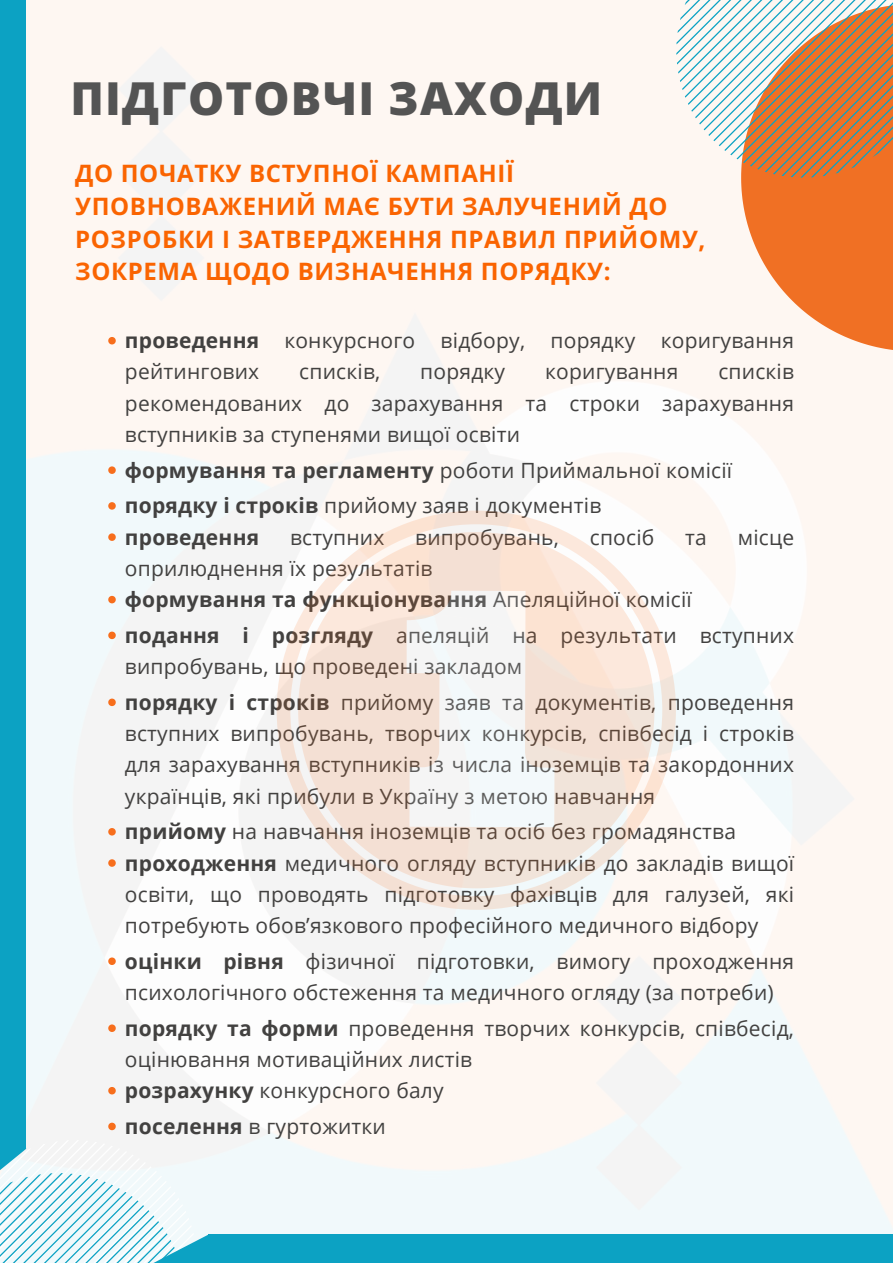
<style>
.page{position:relative;width:893px;height:1264px;background:#fff}
.page>*{position:absolute;margin:0;border:0;box-sizing:border-box;transform-origin:0 0}
.t1{font:800 45.45px "Open Sans";letter-spacing:.03em;color:#545454}
.t2{font:700 24px/32.5px "Open Sans";letter-spacing:.025em;color:#fa6401}
.t3{font:21px/31.2px "Open Sans";letter-spacing:.01em;color:#424140}
.t4{font:700 21px "Open Sans";letter-spacing:.01em;color:#424140}
.s1{font-weight:700}
</style>
<div class="page">
<img style="left:26px;top:0;width:866px;height:1233px">
<svg style="left:741px;top:178px;width:151px;height:173px;fill:#f07024"></svg>
<svg style="left:676px;top:0;width:216px;height:178px"></svg>
<svg style="left:108px;top:337px;width:8px;height:7px"></svg>
<svg style="left:108px;top:466px;width:8px;height:8px"></svg>
<svg style="left:108px;top:502px;width:8px;height:7px"></svg>
<svg style="left:108px;top:533px;width:8px;height:8px"></svg>
<svg style="left:108px;top:596px;width:8px;height:7px"></svg>
<svg style="left:108px;top:631px;width:8px;height:8px"></svg>
<svg style="left:108px;top:698px;width:8px;height:8px"></svg>
<svg style="left:108px;top:828px;width:8px;height:7px"></svg>
<svg style="left:108px;top:859px;width:8px;height:7px"></svg>
<svg style="left:108px;top:957px;width:8px;height:8px"></svg>
<svg style="left:108px;top:1024px;width:8px;height:7px"></svg>
<svg style="left:108px;top:1086px;width:8px;height:8px"></svg>
<svg style="left:108px;top:1122px;width:8px;height:8px"></svg>
<div style="left:208px;top:1233px;width:684px;height:29px;background:#0ca2c3"></div>
<div style="left:0;top:0;width:26px;height:1148px;background:#0ca2c3"></div>
<svg style="left:0;top:1140px;width:209px;height:122px"></svg>
<svg style="left:276px;top:510px;width:400px;height:399px;fill:#f4e4da"></svg>
<svg style="left:406px;top:590px;width:148px;height:237px"></svg>
<h1 class="t1" style="left:70px;top:66px;width:533px">ПІДГОТОВЧІ ЗАХОДИ</h1>
<p class="t2" style="left:75px;top:157px;width:631px">ДО ПОЧАТКУ ВСТУПНОЇ КАМПАНІЇ УПОВНОВАЖЕНИЙ МАЄ БУТИ ЗАЛУЧЕНИЙ ДО РОЗРОБКИ І ЗАТВЕРДЖЕННЯ ПРАВИЛ ПРИЙОМУ, ЗОКРЕМА ЩОДО ВИЗНАЧЕННЯ ПОРЯДКУ:</p>
<p class="t3" style="left:125px;top:324px;width:670px"><span class="s1">проведення</span> конкурсного відбору, порядку коригування рейтингових</p>
<p class="t3" style="left:125px;top:356px;width:670px;text-align:justify;text-indent:593px">списків рекомендованих до зарахування та строки зарахування вступників за ступенями вищої освіти</p>
<p class="t3" style="left:125px;top:451px;width:608px;line-height:35.7px"><span class="s1">формування та регламенту</span> роботи Приймальної комісії <span class="s1">порядку і строків</span> прийому заяв і документів</p>
<p class="t4" style="left:125px;top:522px;width:136px">проведення</p>
<p class="t3" style="left:290px;top:521px;width:96px">вступних</p>
<p class="t3" style="left:415px;top:521px;width:145px">випробувань,</p>
<p class="t3" style="left:589px;top:521px;width:66px">спосіб</p>
<p class="t3" style="left:685px;top:521px;width:23px">та</p>
<p class="t3" style="left:737px;top:521px;width:58px">місце</p>
<p class="t3" style="left:125px;top:552px;width:568px">оприлюднення їх результатів<br><span class="s1">формування та функціонування</span> Апеляційної комісії</p>
<p class="t3" style="left:125px;top:619px;width:670px"><span class="s1">подання і розгляду</span> апеляцій на результати вступних випробувань, що проведені закладом</p>
<p class="t3" style="left:125px;top:686px;width:670px;text-align:justify"><span class="s1">порядку і строків</span> прийому заяв та документів, проведення вступних випробувань, творчих конкурсів, співбесід і строків для зарахування вступників із числа іноземців та закордонних українців, які прибули в Україну з метою навчання</p>
<p class="t3" style="left:125px;top:815px;width:670px"><span class="s1">прийому</span> на навчання іноземців та осіб без громадянства <span class="s1">проходження</span> медичного огляду вступників до закладів вищої освіти, що проводять підготовку фахівців для галузей, які потребують обов’язкового професійного медичного відбору</p>
<p class="t3" style="left:125px;top:945px;width:670px"><span class="s1">оцінки рівня</span> фізичної підготовки, вимогу проходження психологічного обстеження та медичного огляду (за потреби)</p>
<p class="t3" style="left:125px;top:1011px;width:670px"><span class="s1">порядку та форми</span> проведення творчих конкурсів, співбесід, оцінювання мотиваційних листів<br><span class="s1">розрахунку</span> конкурсного балу</p>
<p class="t3" style="left:125px;top:1110px;width:262px"><span class="s1">поселення</span> в гуртожитки</p>
<p class="t3" style="left:299px;top:356px;width:83px">списків,</p>
<p class="t3" style="left:420px;top:356px;width:86px">порядку</p>
<p class="t3" style="left:545px;top:356px;width:135px">коригування</p>
</div>
